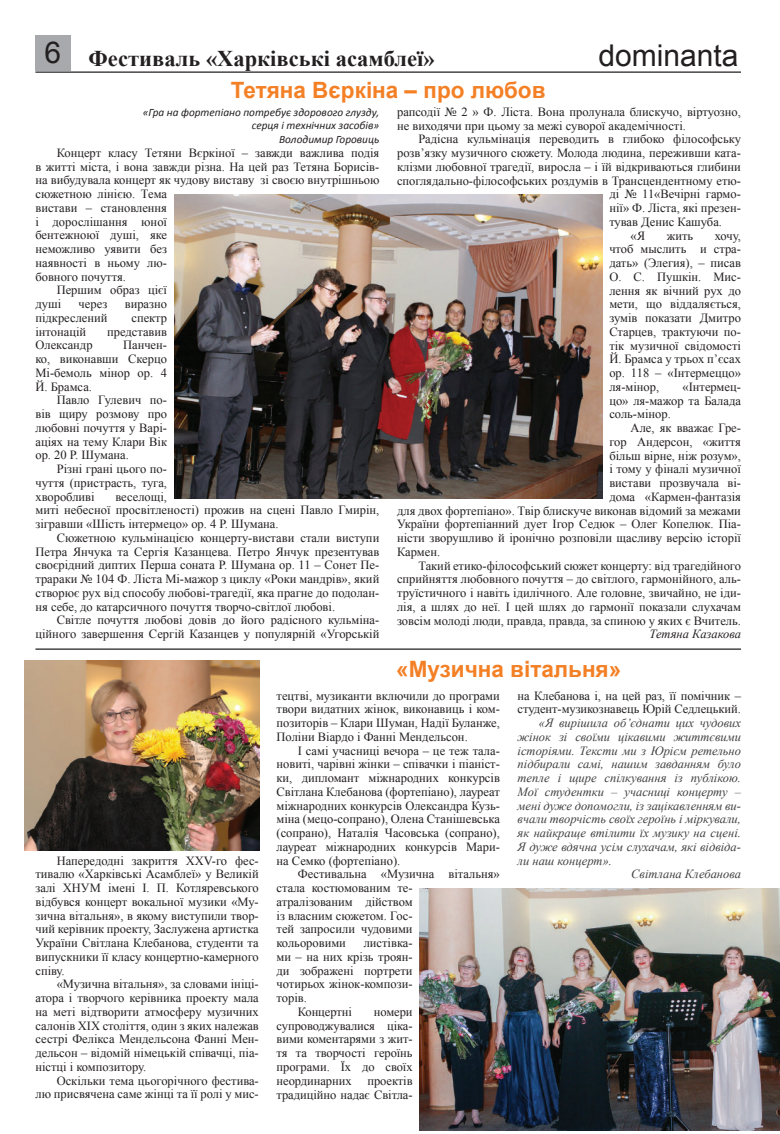
<style>
.page{position:relative;width:780px;height:1134px;background:#fff}
.page>*{position:absolute;margin:0;border:0;box-sizing:border-box;transform-origin:0 0}
.t1{font:30px "Arial";color:#231f20}
.t2{font:700 22.5px "Arial";color:#f48026}
.t3{font:700 22.5px "Times New Roman";color:#231f20}
.t4{font:12.5px/13.8px "Times New Roman";color:#231f20;text-align:justify}
.t5{font:italic 12.5px "Times New Roman";color:#404040}
.t6{font:italic 12.5px "Times New Roman";color:#231f20}
.t7{font:italic 11.25px/13.8px "Calibri";color:#231f20;text-align:right}
.s1{font-family:"Arial";font-weight:400;font-size:30px}
</style>
<div class="page">
<div style="left:35px;top:35px;width:36px;height:36px;background:#a8a9ad"></div>
<hr style="left:35px;top:71px;width:706px;height:2px;background:#231f20">
<hr style="left:35px;top:648px;width:706px;height:2px;background:#231f20">
<img style="left:174px;top:195px;width:428px;height:304px">
<img style="left:24px;top:660px;width:235px;height:190px">
<img style="left:419px;top:888px;width:361px;height:243px">
<h2 class="t3" style="left:45px;top:42px;width:391px"><span class="s1">6</span> Фестиваль «Харківські асамблеї»</h2>
<h1 class="t1" style="left:598px;top:36px;width:142px">dominanta</h1>
<h2 class="t2" style="left:231px;top:75px;width:316px">Тетяна Вєркіна – про любов</h2>
<p class="t7" style="left:143px;top:105px;width:238px">«Гра на фортепіано потребує здорового глузду, серця і технічних засобів»<br>Володимир Горовиць</p>
<p class="t4" style="left:57px;top:146px;width:324px">Концерт класу Тетяни Вєркіної – завжди важлива подія</p>
<p class="t4" style="left:35px;top:159px;width:345px">в житті міста, і вона завжди різна. На цей раз Тетяна Борисів-</p>
<p class="t4" style="left:35px;top:173px;width:345px">на вибудувала концерт як чудову виставу зі своєю внутрішньою</p>
<p class="t4" style="left:35px;top:187px;width:133px">сюжетною лінією. Тема</p>
<p class="t4" style="left:35px;top:201px;width:133px">вистави – становлення</p>
<p class="t4" style="left:35px;top:214px;width:133px">і дорослішання юної</p>
<p class="t4" style="left:35px;top:228px;width:133px">бентежноюї душі, яке</p>
<p class="t4" style="left:35px;top:242px;width:133px">неможливо уявити без</p>
<p class="t4" style="left:35px;top:256px;width:133px">наявності в ньому лю-</p>
<p class="t4" style="left:35px;top:269px;width:92px">бовного почуття.</p>
<p class="t4" style="left:57px;top:283px;width:112px">Першим образ цієї</p>
<p class="t4" style="left:35px;top:297px;width:27px">душі</p>
<p class="t4" style="left:79px;top:297px;width:30px">через</p>
<p class="t4" style="left:125px;top:297px;width:44px">виразно</p>
<p class="t4" style="left:35px;top:311px;width:74px">підкреслений</p>
<p class="t4" style="left:131px;top:311px;width:37px">спектр</p>
<p class="t4" style="left:35px;top:324px;width:52px">інтонацій</p>
<p class="t4" style="left:107px;top:324px;width:61px">представив</p>
<p class="t4" style="left:35px;top:338px;width:59px">Олександр</p>
<p class="t4" style="left:397px;top:105px;width:345px">рапсодії № 2 » Ф. Ліста. Вона пролунала блискучо, віртуозно, не виходячи при цьому за межі суворої академічності.</p>
<p class="t4" style="left:418px;top:132px;width:324px">Радісна кульмінація переводить в глибоко філософську</p>
<p class="t4" style="left:397px;top:146px;width:345px">розв’язку музичного сюжету. Молода людина, переживши ката-</p>
<p class="t4" style="left:397px;top:160px;width:345px">клізми любовної трагедії, виросла – і їй відкриваються глибини</p>
<p class="t4" style="left:397px;top:173px;width:345px">споглядально-філософських роздумів в Трансцендентному етю-</p>
<p class="t4" style="left:609px;top:187px;width:133px">ді № 11«Вечірні гармо-</p>
<p class="t4" style="left:609px;top:201px;width:133px">нії» Ф. Ліста, які презен-</p>
<p class="t4" style="left:609px;top:215px;width:114px">тував Денис Кашуба.</p>
<p class="t4" style="left:630px;top:228px;width:16px">«Я</p>
<p class="t4" style="left:666px;top:228px;width:28px">жить</p>
<p class="t4" style="left:609px;top:228px;width:133px;text-indent:105px">хочу, чтоб мыслить и стра&shy;дать» (Элегия), – писав О. С. Пушкін. Мис&shy;лення як вічний рух до мети, що віддаляється, зумів показати Дмитро Старцев, трактуючи по&shy;тік музичної свідомості Й. Брамса у трьох п’єсах ор. 118 – «Інтермеццо» ля-мінор,</p>
<p class="t4" style="left:35px;top:338px;width:133px;text-indent:88px">Панчен&shy;ко, виконавши Скерцо Мі-бемоль мінор ор. 4<br>Й. Брамса.</p>
<p class="t4" style="left:35px;top:393px;width:133px;text-indent:21px">Павло Гулевич по&shy;вів щиру розмову про любовні почуття у Варі&shy;аціях на тему Клари Вік ор. 20 Р. Шумана.</p>
<p class="t4" style="left:35px;top:462px;width:133px;text-indent:21px">Різні грані цього по&shy;чуття (пристрасть, туга, хворобливі</p>
<p class="t4" style="left:609px;top:380px;width:133px;text-indent:73px">«Інтермец&shy;цо» ля-мажор та Балада соль-мінор.</p>
<p class="t4" style="left:630px;top:421px;width:112px">Але, як вважає Гре-</p>
<p class="t4" style="left:609px;top:435px;width:133px">гор Андерсон, «життя</p>
<p class="t4" style="left:609px;top:448px;width:133px">більш вірне, ніж розум»,</p>
<p class="t4" style="left:609px;top:462px;width:133px">і тому у фіналі музичної</p>
<p class="t4" style="left:609px;top:476px;width:133px">вистави прозвучала ві-</p>
<p class="t4" style="left:609px;top:490px;width:133px">дома «Кармен-фантазія</p>
<p class="t4" style="left:397px;top:503px;width:345px">для двох фортепіано». Твір блискуче виконав відомий за межами</p>
<p class="t4" style="left:397px;top:517px;width:345px">України фортепіанний дует Ігор Седюк – Олег Копелюк. Піа-</p>
<p class="t4" style="left:397px;top:531px;width:345px">ністи зворушливо й іронічно розповіли щасливу версію історії</p>
<p class="t4" style="left:397px;top:545px;width:45px">Кармен.</p>
<p class="t4" style="left:418px;top:558px;width:324px">Такий етико-філософський сюжет концерту: від трагедійного</p>
<p class="t4" style="left:397px;top:572px;width:345px">сприйняття любовного почуття – до світлого, гармонійного, аль-</p>
<p class="t4" style="left:397px;top:586px;width:345px">труїстичного і навіть ідилічного. Але головне, звичайно, не іди-</p>
<p class="t4" style="left:397px;top:600px;width:345px">лія, а шлях до неї. І цей шлях до гармонії показали слухачам</p>
<p class="t4" style="left:397px;top:613px;width:345px">зовсім молоді люди, правда, правда, за спиною у яких є Вчитель.</p>
<p class="t6" style="left:649px;top:625px;width:93px">Тетяна Казакова</p>
<p class="t4" style="left:35px;top:489px;width:345px;text-align:left;text-indent:80px">веселощі,<br>миті небесної просвітленості) прожив на сцені Павло Гмирін, зігравши «Шість інтермецо» ор. 4 Р. Шумана.</p>
<p class="t4" style="left:35px;top:531px;width:345px;text-indent:21px">Сюжетною кульмінацією концерту-вистави стали виступи Петра Янчука та Сергія Казанцева. Петро Янчук презентував своєрідний диптих Перша соната Р. Шумана ор. 11 – Сонет Пе&shy;трараки № 104 Ф. Ліста Мі‑мажор з циклу «Роки мандрів», який створює рух від способу любові-трагедії, яка прагне до подолан&shy;ня себе, до катарсичного почуття творчо-світлої любові.</p>
<p class="t4" style="left:35px;top:613px;width:345px;text-align:right">Світле почуття любові довів до його радісного кульміна&shy;ційного завершення Сергій Казанцев у популярній «Угорській</p>
<p class="t4" style="left:35px;top:853px;width:225px;text-indent:21px">Напередодні закриття ХХV-го фес&shy;тивалю «Харківські Асамблеї» у Великій залі ХНУМ імені І. П. Котляревського відбувся концерт вокальної музики «Му&shy;зична вітальня», в якому виступили твор&shy;чий керівник проекту, Заслужена артистка України Світлана Клебанова, студенти та випускники її класу концертно-камерного співу.</p>
<p class="t4" style="left:35px;top:977px;width:225px;text-indent:21px">«Музична вітальня», за словами ініці&shy;атора і творчого керівника проекту мала на меті відтворити атмосферу музичних салонів XIX століття, один з яких належав сестрі Фелікса Мендельсона Фанні Мен&shy;дельсон – відомій німецькій співачці, піа&shy;ністці і композитору.</p>
<p class="t4" style="left:35px;top:1073px;width:225px;text-align:right">Оскільки тема цьогорічного фестива-<br>лю присвячена саме жінці та її ролі у мис-</p>
<h2 class="t2" style="left:396px;top:654px;width:226px">«Музична вітальня»</h2>
<p class="t4" style="left:517px;top:688px;width:225px">на Клебанова і, на цей раз, її помічник – студент-музикознавець Юрій Седлецький.</p>
<p class="t5" style="left:539px;top:714px;width:203px">«Я вирішила об’єднати цих чудових</p>
<p class="t5" style="left:517px;top:728px;width:225px">жінок зі своїми цікавими життєвими</p>
<p class="t5" style="left:517px;top:742px;width:225px">історіями. Тексти ми з Юрієм ретельно</p>
<p class="t5" style="left:517px;top:756px;width:225px">підбирали самі, нашим завданням було</p>
<p class="t5" style="left:517px;top:769px;width:225px">тепле і щире спілкування із публікою.</p>
<p class="t5" style="left:517px;top:783px;width:225px">Мої студентки – учасниці концерту –</p>
<p class="t5" style="left:517px;top:797px;width:225px">мені дуже допомогли, із зацікавленням ви-</p>
<p class="t5" style="left:517px;top:811px;width:225px">вчали творчість своїх героїнь і міркували,</p>
<p class="t5" style="left:517px;top:824px;width:225px">як найкраще втілити їх музику на сцені.</p>
<p class="t5" style="left:517px;top:838px;width:225px">Я дуже вдячна усім слухачам, які відвіда-</p>
<p class="t5" style="left:517px;top:852px;width:96px">ли наш концерт».</p>
<p class="t5" style="left:631px;top:866px;width:111px">Світлана Клебанова</p>
<p class="t4" style="left:276px;top:688px;width:225px">тецтві, музиканти включили до програми твори видатних жінок, виконавиць і ком&shy;позиторів – Клари Шуман, Надії Буланже, Поліни Віардо і Фанні Мендельсон.</p>
<p class="t4" style="left:276px;top:743px;width:225px;text-indent:21px">І самі учасниці вечора – це теж тала&shy;новиті, чарівні жінки – співачки і піаніст&shy;ки, дипломант міжнародних конкурсів Світлана Клебанова (фортепіано), лауреат міжнародних конкурсів Олександра Кузь&shy;міна (мецо-сопрано), Олена Станішевська (сопрано), Наталія Часовська (сопрано), лауреат міжнародних конкурсів Мари&shy;на Семко (фортепіано).</p>
<p class="t4" style="left:276px;top:867px;width:225px;text-align:left;text-indent:21px">Фестивальна «Музична вітальня» стала костюмованим те-<br>атралізованим дійством<br>із власним сюжетом. Гос-<br>тей запросили чудовими<br>кольоровими</p>
<p class="t4" style="left:363px;top:936px;width:50px">листівка-</p>
<p class="t4" style="left:276px;top:950px;width:138px">ми – на них крізь троян-</p>
<p class="t4" style="left:276px;top:963px;width:138px">ди зображені портрети</p>
<p class="t4" style="left:276px;top:977px;width:138px">чотирьох жінок-компози-</p>
<p class="t4" style="left:276px;top:991px;width:32px">торів.</p>
<p class="t4" style="left:298px;top:1005px;width:56px">Концертні</p>
<p class="t4" style="left:276px;top:1005px;width:138px;text-indent:97px">номери супроводжувалися ціка&shy;вими коментарями з жит&shy;тя та творчості героїнь програми. Їх до своїх неординарних</p>
<p class="t4" style="left:276px;top:1073px;width:138px;text-align:right">проектів<br>традиційно надає Світла-</p>
</div>
